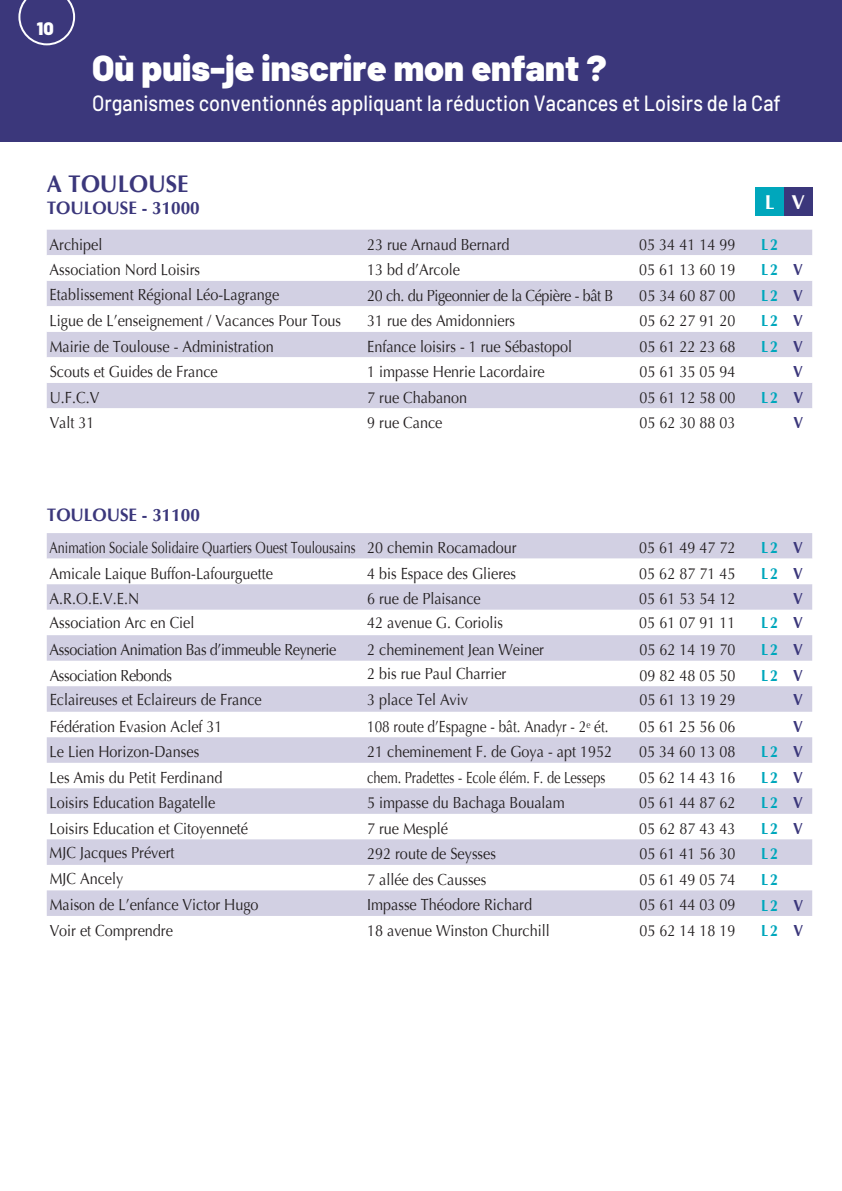
<style>
.page{position:relative;width:842px;height:1191px;background:#fff}
.page>*{position:absolute;margin:0;border:0;box-sizing:border-box;transform-origin:0 0}
.t1{font:900 36px "Barlow";color:#fff}
.t2{font:700 24px "Optima";color:#3b377b;scale:.95 1}
.t3{font:500 22px "Barlow";color:#fff;scale:.9 1}
.t4{font:700 20px "Optima";color:#fff}
.t5{font:700 18px "Optima";color:#3b377b;scale:.95 1}
.t6{font:900 18px "Barlow";color:#fff}
.t7{font:16px "Optima";color:#231f20;scale:.9 1}
.t8{font:16px "Optima";letter-spacing:-.025em;color:#231f20;scale:.9 1}
.t9{font:16px "Optima";color:#231f20;scale:.78 1}
.t10{font:700 16px "Optima";letter-spacing:.125em;color:#00a7bc;scale:.9 1}
.t11{font:16px "Optima";color:#231f20;scale:.8 1}
.t12{font:16px "Optima";color:#231f20;scale:.85 1}
.t13{font:700 16px "Optima";color:#3b377b;scale:.9 1}
.s1{color:#3b377b}
</style>
<div class="page">
<div style="left:0;top:0;width:842px;height:142px;background:#3b377b"></div>
<div style="left:755px;top:187px;width:29px;height:28px;background:#00a7bc"></div>
<div style="left:784px;top:187px;width:28px;height:28px;background:#3b377b"></div>
<div style="left:47px;top:230px;width:765px;height:25px;background:#d2d0e3"></div>
<svg style="left:47px;top:281px;width:765px;height:127px;fill:#d2d0e3"></svg>
<svg style="left:47px;top:533px;width:765px;height:383px;fill:#d2d0e3"></svg>
<svg style="left:47px;top:558px;width:765px;height:26px"></svg>
<svg style="left:18px;top:0;width:57px;height:45px"></svg>
<p class="t6" style="left:37px;top:15px;width:18px">10</p>
<h1 class="t1" style="left:92px;top:41px;width:516px">Où puis-je inscrire mon enfant ?</h1>
<h3 class="t3" style="left:92px;top:87px;width:767px">Organismes conventionnés appliquant la réduction Vacances et Loisirs de la Caf</h3>
<h2 class="t2" style="left:47px;top:170px;width:151px">A TOULOUSE</h2>
<p class="t5" style="left:47px;top:197px;width:163px">TOULOUSE - 31000</p>
<p class="t4" style="left:765px;top:191px;width:42px">L V</p>
<p class="t7" style="left:50px;top:235px;width:60px">Archipel</p>
<p class="t7" style="left:367px;top:235px;width:160px">23 rue Arnaud Bernard</p>
<p class="t7" style="left:639px;top:235px;width:108px">05 34 41 14 99</p>
<p class="t10" style="left:761px;top:235px;width:20px">L2</p>
<p class="t7" style="left:50px;top:261px;width:169px">Association Nord Loisirs</p>
<p class="t7" style="left:367px;top:261px;width:105px">13 bd d’Arcole</p>
<p class="t7" style="left:639px;top:261px;width:108px">05 61 13 60 19</p>
<p class="t10" style="left:761px;top:261px;width:48px">L2 <span class="s1">V</span></p>
<p class="t7" style="left:50px;top:285px;width:257px">Etablissement Régional Léo-Lagrange</p>
<p class="t8" style="left:367px;top:286px;width:275px">20 ch. du Pigeonnier de la Cépière - bât B</p>
<p class="t7" style="left:639px;top:286px;width:108px">05 34 60 87 00</p>
<p class="t10" style="left:761px;top:286px;width:48px">L2 <span class="s1">V</span></p>
<p class="t7" style="left:50px;top:312px;width:325px">Ligue de L’enseignement / Vacances Pour Tous</p>
<p class="t7" style="left:367px;top:312px;width:166px">31 rue des Amidonniers</p>
<p class="t7" style="left:639px;top:312px;width:108px">05 62 27 91 20</p>
<p class="t10" style="left:761px;top:312px;width:48px">L2 <span class="s1">V</span></p>
<p class="t7" style="left:50px;top:337px;width:250px">Mairie de Toulouse - Administration</p>
<p class="t7" style="left:367px;top:337px;width:229px">Enfance loisirs - 1 rue Sébastopol</p>
<p class="t7" style="left:639px;top:337px;width:108px">05 61 22 23 68</p>
<p class="t10" style="left:761px;top:337px;width:48px">L2 <span class="s1">V</span></p>
<p class="t7" style="left:50px;top:363px;width:188px">Scouts et Guides de France</p>
<p class="t7" style="left:367px;top:363px;width:199px">1 impasse Henrie Lacordaire</p>
<p class="t7" style="left:639px;top:363px;width:108px">05 61 35 05 94</p>
<p class="t13" style="left:793px;top:363px;width:12px">V</p>
<p class="t7" style="left:50px;top:388px;width:57px">U.F.C.V</p>
<p class="t7" style="left:367px;top:388px;width:113px">7 rue Chabanon</p>
<p class="t7" style="left:639px;top:388px;width:108px">05 61 12 58 00</p>
<p class="t10" style="left:761px;top:388px;width:48px">L2 <span class="s1">V</span></p>
<p class="t7" style="left:50px;top:414px;width:51px">Valt 31</p>
<p class="t7" style="left:367px;top:414px;width:85px">9 rue Cance</p>
<p class="t7" style="left:639px;top:414px;width:108px">05 62 30 88 03</p>
<p class="t13" style="left:793px;top:414px;width:12px">V</p>
<p class="t5" style="left:47px;top:505px;width:163px">TOULOUSE - 31100</p>
<p class="t9" style="left:50px;top:538px;width:600px">Animation Sociale Solidaire Quartiers Ouest Toulousains 20 chemin Rocamadour</p>
<p class="t7" style="left:639px;top:538px;width:108px">05 61 49 47 72</p>
<p class="t10" style="left:761px;top:538px;width:48px">L2 <span class="s1">V</span></p>
<p class="t7" style="left:50px;top:564px;width:250px">Amicale Laique Buffon-Lafourguette</p>
<p class="t7" style="left:367px;top:564px;width:167px">4 bis Espace des Glieres</p>
<p class="t7" style="left:639px;top:564px;width:108px">05 62 87 71 45</p>
<p class="t10" style="left:761px;top:564px;width:48px">L2 <span class="s1">V</span></p>
<p class="t7" style="left:50px;top:589px;width:101px">A.R.O.E.V.E.N</p>
<p class="t7" style="left:367px;top:589px;width:128px">6 rue de Plaisance</p>
<p class="t7" style="left:639px;top:589px;width:108px">05 61 53 54 12</p>
<p class="t13" style="left:793px;top:590px;width:12px">V</p>
<p class="t7" style="left:50px;top:614px;width:162px">Association Arc en Ciel</p>
<p class="t7" style="left:367px;top:614px;width:153px">42 avenue G. Coriolis</p>
<p class="t7" style="left:639px;top:614px;width:108px">05 61 07 91 11</p>
<p class="t10" style="left:761px;top:614px;width:48px">L2 <span class="s1">V</span></p>
<p class="t8" style="left:50px;top:640px;width:320px">Association Animation Bas d’immeuble Reynerie</p>
<p class="t7" style="left:367px;top:640px;width:198px">2 cheminement Jean Weiner</p>
<p class="t7" style="left:639px;top:640px;width:108px">05 62 14 19 70</p>
<p class="t10" style="left:761px;top:641px;width:48px">L2 <span class="s1">V</span></p>
<p class="t8" style="left:50px;top:666px;width:137px">Association Rebonds</p>
<p class="t7" style="left:367px;top:665px;width:156px">2 bis rue Paul Charrier</p>
<p class="t7" style="left:639px;top:666px;width:108px">09 82 48 05 50</p>
<p class="t10" style="left:761px;top:666px;width:48px">L2 <span class="s1">V</span></p>
<p class="t7" style="left:50px;top:690px;width:237px">Eclaireuses et Eclaireurs de France</p>
<p class="t7" style="left:367px;top:690px;width:114px">3 place Tel Aviv</p>
<p class="t7" style="left:639px;top:690px;width:108px">05 61 13 19 29</p>
<p class="t13" style="left:793px;top:690px;width:12px">V</p>
<p class="t7" style="left:50px;top:717px;width:194px">Fédération Evasion Aclef 31</p>
<p class="t12" style="left:367px;top:717px;width:286px">108 route d’Espagne - bât. Anadyr - 2<sup>e</sup> ét.</p>
<p class="t7" style="left:639px;top:717px;width:108px">05 61 25 56 06</p>
<p class="t13" style="left:793px;top:717px;width:12px">V</p>
<p class="t7" style="left:50px;top:742px;width:168px">Le Lien Horizon-Danses</p>
<p class="t7" style="left:367px;top:742px;width:274px">21 cheminement F. de Goya - apt 1952</p>
<p class="t7" style="left:639px;top:742px;width:108px">05 34 60 13 08</p>
<p class="t10" style="left:761px;top:743px;width:48px">L2 <span class="s1">V</span></p>
<p class="t7" style="left:50px;top:768px;width:194px">Les Amis du Petit Ferdinand</p>
<p class="t11" style="left:367px;top:768px;width:299px">chem. Pradettes - Ecole élém. F. de Lesseps</p>
<p class="t7" style="left:639px;top:768px;width:108px">05 62 14 43 16</p>
<p class="t10" style="left:761px;top:768px;width:48px">L2 <span class="s1">V</span></p>
<p class="t7" style="left:50px;top:793px;width:186px">Loisirs Education Bagatelle</p>
<p class="t7" style="left:367px;top:793px;width:221px">5 impasse du Bachaga Boualam</p>
<p class="t7" style="left:639px;top:793px;width:108px">05 61 44 87 62</p>
<p class="t10" style="left:761px;top:794px;width:48px">L2 <span class="s1">V</span></p>
<p class="t7" style="left:50px;top:819px;width:222px">Loisirs Education et Citoyenneté</p>
<p class="t7" style="left:367px;top:819px;width:91px">7 rue Mesplé</p>
<p class="t7" style="left:639px;top:819px;width:108px">05 62 87 43 43</p>
<p class="t10" style="left:761px;top:819px;width:48px">L2 <span class="s1">V</span></p>
<p class="t7" style="left:50px;top:843px;width:140px">MJC Jacques Prévert</p>
<p class="t7" style="left:367px;top:844px;width:145px">292 route de Seysses</p>
<p class="t7" style="left:639px;top:844px;width:108px">05 61 41 56 30</p>
<p class="t10" style="left:761px;top:845px;width:20px">L2</p>
<p class="t7" style="left:50px;top:869px;width:83px">MJC Ancely</p>
<p class="t7" style="left:367px;top:870px;width:134px">7 allée des Causses</p>
<p class="t7" style="left:639px;top:870px;width:108px">05 61 49 05 74</p>
<p class="t10" style="left:761px;top:870px;width:20px">L2</p>
<p class="t7" style="left:50px;top:896px;width:234px">Maison de L’enfance Victor Hugo</p>
<p class="t7" style="left:367px;top:896px;width:185px">Impasse Théodore Richard</p>
<p class="t7" style="left:639px;top:896px;width:108px">05 61 44 03 09</p>
<p class="t10" style="left:761px;top:896px;width:48px">L2 <span class="s1">V</span></p>
<p class="t7" style="left:50px;top:921px;width:138px">Voir et Comprendre</p>
<p class="t7" style="left:367px;top:921px;width:204px">18 avenue Winston Churchill</p>
<p class="t7" style="left:639px;top:921px;width:108px">05 62 14 18 19</p>
<p class="t10" style="left:761px;top:921px;width:48px">L2 <span class="s1">V</span></p>
</div>
